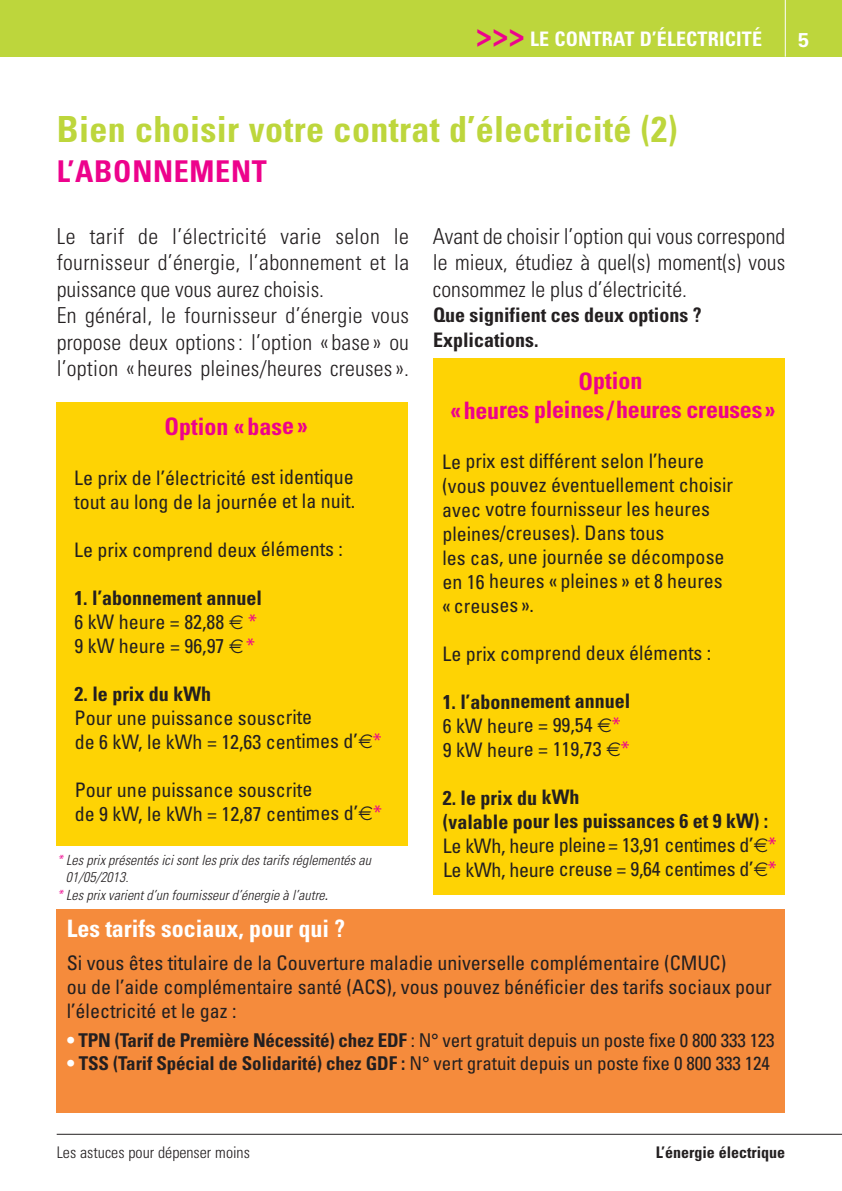
<style>
.page{position:relative;width:842px;height:1191px;background:#fff}
.page>*{position:absolute;margin:0;border:0;box-sizing:border-box;transform-origin:0 0}
.t1{font:700 condensed 36px "Univers";letter-spacing:.01em;color:#bdd63c}
.t2{font:700 condensed 30px "Univers";letter-spacing:.025em;color:#ed028c}
.t3{font:700 condensed 24px/28.8px "Univers";letter-spacing:-.01em;color:#ed028c;text-align:center}
.t4{font:700 condensed 24px "Univers";color:#fff}
.t5{font:300 condensed 22px/26.4px "Univers";letter-spacing:.01em;color:#231f20}
.t6{font:condensed 20px/24px "Univers";color:#231f20}
.t7{font:700 condensed 20px/25.4px "Univers";color:#231f20}
.t8{font:700 condensed 20px "Univers";letter-spacing:.01em;color:#fff}
.t9{font:700 20px "Univers";color:#fff}
.t10{font:condensed 19px "Univers";letter-spacing:-.01em;color:#231f20}
.t11{font:300 condensed 16px "Univers";color:#231f20}
.t12{font:700 condensed 16px "Univers";color:#231f20}
.t13{font:italic 300 condensed 14px/16.8px "Univers";letter-spacing:.005em;color:#231f20}
.s1{font-size:32px;color:#ed028c}
.s2{font-weight:700}
.s3{color:#ed028c}
.s4{font-weight:400}
.s5{font-weight:700;color:#fff}
</style>
<div class="page">
<div style="left:0;top:0;width:842px;height:57px;background:#bdd63c"></div>
<hr style="left:785px;top:0;width:1px;height:57px;background:#fff">
<hr style="left:57px;top:1134px;width:785px;height:1px;background:#231f20">
<div style="left:57px;top:402px;width:351px;height:443px;background:#fed304"></div>
<div style="left:433px;top:358px;width:352px;height:536px;background:#fed304"></div>
<div style="left:57px;top:909px;width:728px;height:203px;background:#f58b3c"></div>
<p class="t8" style="left:476px;top:32px;width:287px"><span class="s1">&gt;&gt;&gt;</span> LE CONTRAT D’ÉLECTRICITÉ</p>
<p class="t9" style="left:798px;top:32px;width:13px">5</p>
<h1 class="t1" style="left:57px;top:116px;width:622px">Bien choisir votre contrat d’électricité (2)</h1>
<h2 class="t2" style="left:57px;top:160px;width:212px">L’ABONNEMENT</h2>
<p class="t5" style="left:57px;top:225px;width:354px">Le tarif de l’électricité varie selon le fournisseur d’énergie, l’abonnement et la puissance que vous aurez choisis.<br>En général, le fournisseur d’énergie vous propose deux options : l’option « base » ou l’option « heures pleines/heures creuses ».</p>
<p class="t5" style="left:433px;top:225px;width:354px;text-align:justify">Avant de choisir l’option qui vous correspond le mieux, étudiez à quel(s) moment(s) vous consommez le plus d’électricité.</p>
<p class="t7" style="left:433px;top:303px;width:270px">Que signifient ces deux options ?<br>Explications.</p>
<p class="t3" style="left:451px;top:368px;width:326px">Option<br>«heures pleines/heures creuses»</p>
<p class="t6" style="left:442px;top:451px;width:293px">Le prix est différent selon l’heure (vous pouvez éventuellement choisir avec votre fournisseur les heures pleines/creuses). Dans tous<br>les cas, une journée se décompose en 16 heures « pleines » et 8 heures « creuses ».</p>
<p class="t6" style="left:443px;top:643px;width:270px">Le prix comprend deux éléments :</p>
<p class="t6" style="left:443px;top:691px;width:189px"><span class="s2">1. l’abonnement annuel<br></span>6 kW heure = 99,54 <span class="s3">*<br></span>9 kW heure = 119,73 <span class="s3">*</span></p>
<p class="t6" style="left:443px;top:787px;width:335px"><span class="s2">2. le prix du kWh<br>(valable pour les puissances 6 et 9 kW) :<br></span>Le kWh, heure pleine= 13,91 centimes d’ <span class="s3">* </span>Le kWh, heure creuse = 9,64 centimes d’ <span class="s3">*</span></p>
<p class="t3" style="left:165px;top:413px;width:145px">Option « base »</p>
<p class="t6" style="left:74px;top:467px;width:283px">Le prix de l’électricité est identique tout au long de la journée et la nuit.</p>
<p class="t6" style="left:74px;top:539px;width:270px">Le prix comprend deux éléments :</p>
<p class="t6" style="left:74px;top:587px;width:189px"><span class="s2">1. l’abonnement annuel<br></span>6 kW heure = 82,88 <span class="s3">*<br></span>9 kW heure = 96,97 <span class="s3">*</span></p>
<p class="t7" style="left:75px;top:682px;width:138px">2. le prix du kWh</p>
<p class="t6" style="left:75px;top:707px;width:309px">Pour une puissance souscrite<br>de 6 kW, le kWh = 12,63 centimes d’ <span class="s3">*</span></p>
<p class="t6" style="left:75px;top:779px;width:309px">Pour une puissance souscrite<br>de 9 kW, le kWh = 12,87 centimes d’ <span class="s3">*</span></p>
<p class="t13" style="left:66px;top:853px;width:306px;text-indent:-9px"><span class="s3">*</span> Les prix présentés ici sont les prix des tarifs réglementés au<br>01/05/2013.</p>
<p class="t13" style="left:57px;top:888px;width:273px"><span class="s3">*</span> Les prix varient d’un fournisseur d’énergie à l’autre<span class="s4">.</span></p>
<p class="t4" style="left:67px;top:919px;width:280px">Les tarifs sociaux, pour qui ?</p>
<p class="t6" style="left:67px;top:952px;width:707px">Si vous êtes titulaire de la Couverture maladie universelle complémentaire (CMUC)<br>ou de l’aide complémentaire santé (ACS), vous pouvez bénéficier des tarifs sociaux pour l’électricité et le gaz :</p>
<p class="t10" style="left:67px;top:1033px;width:709px"><span class="s5">•</span> <span class="s2">TPN (Tarif de Première Nécessité) chez EDF</span> : N° vert gratuit depuis un poste fixe 0 800 333 123</p>
<p class="t10" style="left:67px;top:1055px;width:705px"><span class="s5">•</span> <span class="s2">TSS (Tarif Spécial de Solidarité) chez GDF :</span> N° vert gratuit depuis un poste fixe 0 800 333 124</p>
<p class="t11" style="left:57px;top:1146px;width:195px">Les astuces pour dépenser moins</p>
<p class="t12" style="left:656px;top:1146px;width:131px">L’énergie électrique</p>
</div>
